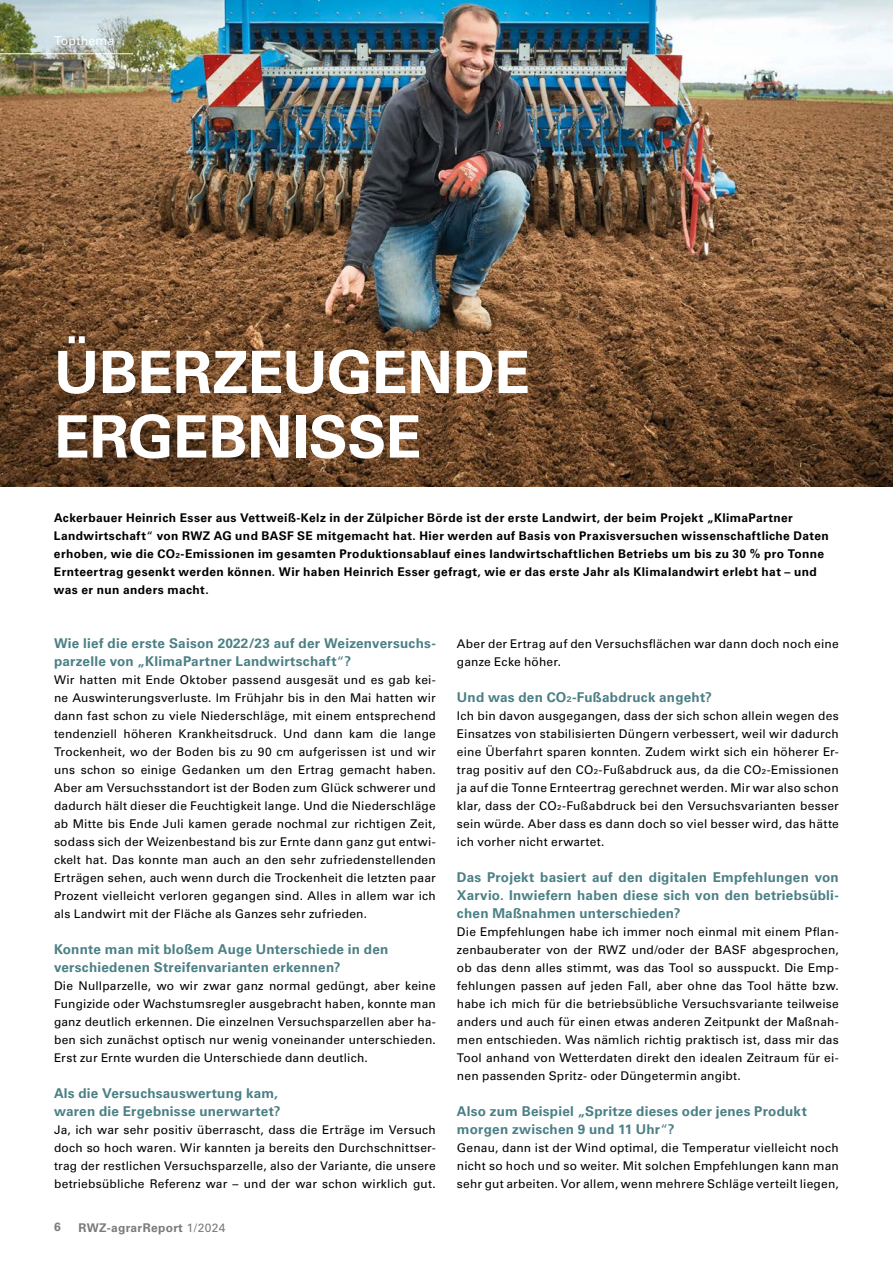
<style>
.page{position:relative;width:893px;height:1263px;background:#fff}
.page>*{position:absolute;margin:0;border:0;box-sizing:border-box;transform-origin:0 0}
.t1{font:700 58.5px/64.5px "Univers LT Pro 65";letter-spacing:-.01em;color:#fff}
.t2{font:700 13.5px/18px "Univers LT Pro 65";letter-spacing:.02em;color:#4b8085}
.t3{font:12.45px "Univers LT Pro 55 Roman";letter-spacing:.015em;color:#fff}
.t4{font:12px/18px "Univers LT Pro 55 Roman";letter-spacing:.015em;color:#000;text-align:justify}
.t5{font:700 12px/18px "Univers LT Pro 65";letter-spacing:.035em;color:#000}
.t6{font:700 12px "Univers LT Pro 65";letter-spacing:.03em;color:#7c7b7b}
.s1{font-family:"Univers LT Pro 55 Roman";font-weight:400}
</style>
<div class="page">
<img style="left:0;top:0;width:893px;height:486px">
<hr style="left:0;top:54px;width:133px;height:1px;background:#fff">
<p class="t3" style="left:54px;top:32px;width:62px">Topthema</p>
<h1 class="t1" style="left:54px;top:337px;width:477px">ÜBERZEUGENDE<br>ERGEBNISSE</h1>
<p class="t5" style="left:54px;top:508px;width:776px">Ackerbauer Heinrich Esser aus Vettweiß-Kelz in der Zülpicher Börde ist der erste Landwirt, der beim Projekt „KlimaPartner Landwirtschaft<span class="s1">“</span> von RWZ AG und BASF SE mitgemacht hat. Hier werden auf Basis von Praxisversuchen wissenschaftliche Daten erhoben, wie die CO₂-Emissionen im gesamten Produktionsablauf eines landwirtschaftlichen Betriebs um bis zu 30 % pro Tonne Ernteertrag gesenkt werden können. Wir haben Heinrich Esser gefragt, wie er das erste Jahr als Klimalandwirt erlebt hat – und was er nun anders macht.</p>
<p class="t2" style="left:54px;top:634px;width:383px">Wie lief die erste Saison 2022/23 auf der Weizenversuchs&shy;parzelle von „KlimaPartner Landwirtschaft<span class="s1">“</span>?</p>
<p class="t4" style="left:54px;top:670px;width:383px">Wir hatten mit Ende Oktober passend ausgesät und es gab kei&shy;ne Auswinterungsverluste. Im Frühjahr bis in den Mai hatten wir dann fast schon zu viele Niederschläge, mit einem entsprechend tendenziell höheren Krankheitsdruck. Und dann kam die lange Trockenheit, wo der Boden bis zu 90 cm aufgerissen ist und wir uns schon so einige Gedanken um den Ertrag gemacht haben.<br>Aber am Versuchsstandort ist der Boden zum Glück schwerer und dadurch hält dieser die Feuchtigkeit lange. Und die Niederschläge ab Mitte bis Ende Juli kamen gerade nochmal zur richtigen Zeit, sodass sich der Weizenbestand bis zur Ernte dann ganz gut entwi&shy;ckelt hat. Das konnte man auch an den sehr zufriedenstellenden Erträgen sehen, auch wenn durch die Trockenheit die letzten paar Prozent vielleicht verloren gegangen sind. Alles in allem war ich als Landwirt mit der Fläche als Ganzes sehr zufrieden.</p>
<p class="t2" style="left:54px;top:940px;width:336px">Konnte man mit bloßem Auge Unterschiede in den verschiedenen Streifenvarianten erkennen?</p>
<p class="t4" style="left:54px;top:976px;width:383px">Die Nullparzelle, wo wir zwar ganz normal gedüngt, aber keine Fungizide oder Wachstumsregler ausgebracht haben, konnte man ganz deutlich erkennen. Die einzelnen Versuchsparzellen aber ha&shy;ben sich zunächst optisch nur wenig voneinander unterschieden.<br>Erst zur Ernte wurden die Unterschiede dann deutlich.</p>
<p class="t2" style="left:54px;top:1084px;width:228px">Als die Versuchsauswertung kam, waren die Ergebnisse unerwartet?</p>
<p class="t4" style="left:54px;top:1120px;width:383px">Ja, ich war sehr positiv überrascht, dass die Erträge im Versuch doch so hoch waren. Wir kannten ja bereits den Durchschnittser&shy;trag der restlichen Versuchsparzelle, also der Variante, die unsere betriebsübliche Referenz war – und der war schon wirklich gut.</p>
<p class="t6" style="left:54px;top:1218px;width:8px">6</p>
<p class="t6" style="left:79px;top:1219px;width:148px">RWZ-agrarReport <span class="s1">1/2024</span></p>
<p class="t4" style="left:457px;top:634px;width:383px">Aber der Ertrag auf den Versuchsflächen war dann doch noch eine ganze Ecke höher.</p>
<p class="t2" style="left:457px;top:688px;width:256px">Und was den CO₂-Fußabdruck angeht?</p>
<p class="t4" style="left:457px;top:706px;width:383px">Ich bin davon ausgegangen, dass der sich schon allein wegen des Einsatzes von stabilisierten Düngern verbessert, weil wir dadurch eine Überfahrt sparen konnten. Zudem wirkt sich ein höherer Er&shy;trag positiv auf den CO₂-Fußabdruck aus, da die CO₂-Emissionen ja auf die Tonne Ernteertrag gerechnet werden. Mir war also schon klar, dass der CO₂-Fußabdruck bei den Versuchsvarianten besser sein würde. Aber dass es dann doch so viel besser wird, das hätte ich vorher nicht erwartet.</p>
<p class="t2" style="left:457px;top:868px;width:383px;text-align:justify">Das Projekt basiert auf den digitalen Empfehlungen von Xarvio. Inwiefern haben diese sich von den betriebsübli&shy;chen Maßnahmen unterschieden?</p>
<p class="t4" style="left:457px;top:922px;width:383px">Die Empfehlungen habe ich immer noch einmal mit einem Pflan&shy;zenbauberater von der RWZ und/oder der BASF abgesprochen, ob das denn alles stimmt, was das Tool so ausspuckt. Die Emp&shy;fehlungen passen auf jeden Fall, aber ohne das Tool hätte bzw. habe ich mich für die betriebsübliche Versuchsvariante teilweise anders und auch für einen etwas anderen Zeitpunkt der Maßnah&shy;men entschieden. Was nämlich richtig praktisch ist, dass mir das Tool anhand von Wetterdaten direkt den idealen Zeitraum für ei&shy;nen passenden Spritz- oder Düngetermin angibt.</p>
<p class="t2" style="left:457px;top:1102px;width:351px">Also zum Beispiel „Spritze dieses oder jenes Produkt morgen zwischen 9 und 11 Uhr<span class="s1">“</span>?</p>
<p class="t4" style="left:457px;top:1138px;width:383px">Genau, dann ist der Wind optimal, die Temperatur vielleicht noch nicht so hoch und so weiter. Mit solchen Empfehlungen kann man sehr gut arbeiten. Vor allem, wenn mehrere Schläge verteilt liegen,</p>
</div>
